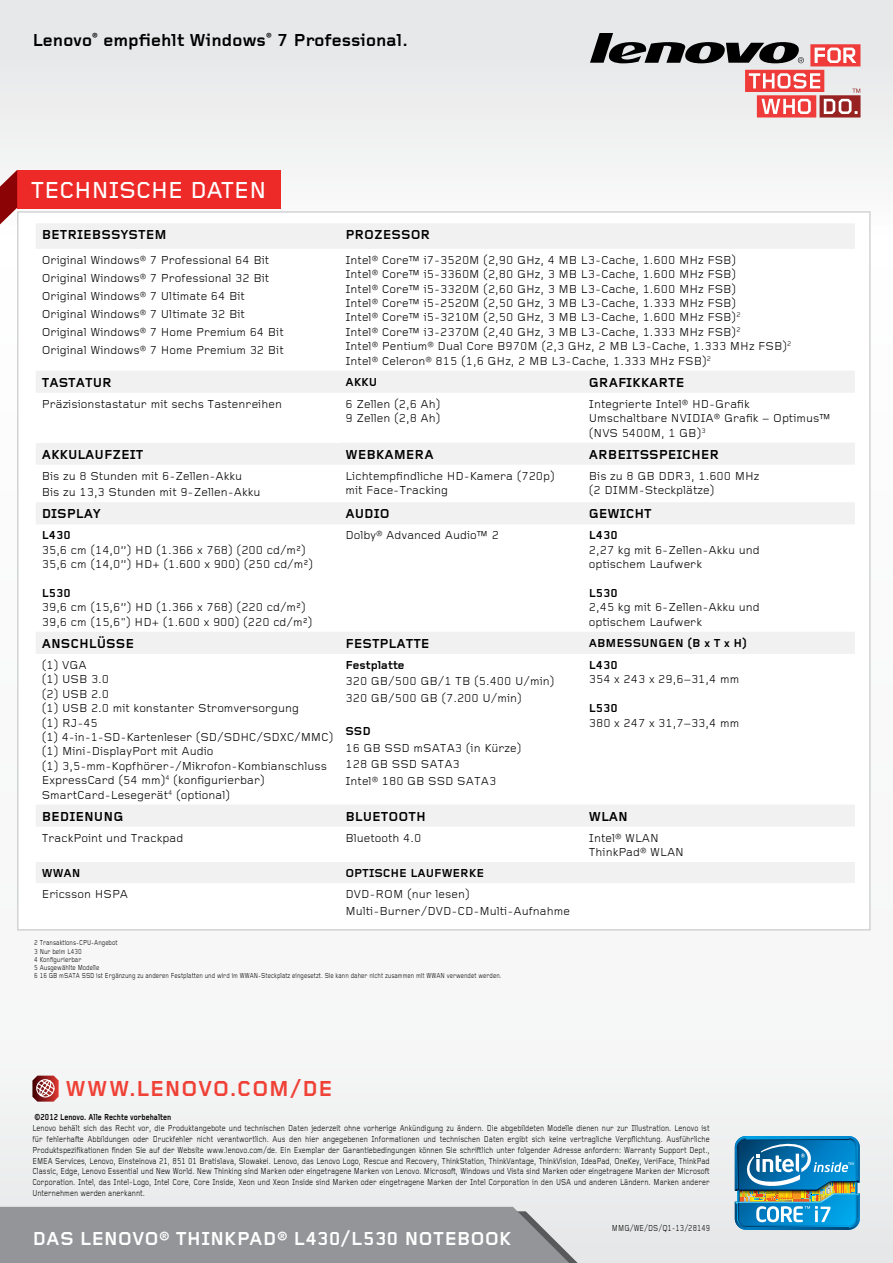
<style>
.page{position:relative;width:893px;height:1263px;background:#f3f3f4}
.page>*{position:absolute;margin:0;border:0;box-sizing:border-box;transform-origin:0 0}
.t1{font:500 24px "Foundry Gridnik";color:#fff}
.t2{font:700 22.5px "Foundry Gridnik";color:#ef4136}
.t3{font:700 19.5px "Foundry Gridnik";color:#fff}
.t4{font:700 18px "Foundry Gridnik";color:#000}
.t5{font:700 13.5px "Foundry Gridnik";color:#000}
.t6{font:12px/14.4px "Foundry Gridnik";color:#000}
.t7{font:700 12px "Foundry Gridnik";color:#000}
.t8{font:9px/10.8px "Foundry Gridnik";color:#000;text-align:justify;scale:.8 1}
.t9{font:700 9px "Foundry Gridnik";color:#000;scale:.8 1}
.t10{font:7.5px/8.2px "Foundry Gridnik";color:#000;scale:.8 1}
</style>
<div class="page">
<svg style="left:590px;top:33px;width:270px;height:85px"></svg>
<div style="left:17px;top:211px;width:854px;height:719px;background:#fff;border:2px solid #d1d3d4"></div>
<svg style="left:32px;top:1075px;width:27px;height:26px"></svg>
<div style="left:17px;top:170px;width:264px;height:38px;background:#ee2a28"></div>
<svg style="left:0;top:170px;width:17px;height:54px"></svg>
<svg style="left:36px;top:224px;width:819px;height:659px"></svg>
<div style="left:36px;top:393px;width:303px;height:50px;background:#fff"></div>
<img style="left:735px;top:1136px;width:125px;height:94px">
<div style="left:0;top:1207px;width:578px;height:56px;background:#939598"></div>
<h3 class="t4" style="left:32px;top:30px;width:377px">Lenovo<sup>®</sup> empfiehlt Windows<sup>®</sup> 7 Professional.</h3>
<h1 class="t1" style="left:31px;top:177px;width:16px">TECHNISCHE</h1>
<h1 class="t1" style="left:190px;top:177px;width:16px">DATEN</h1>
<p class="t5" style="left:42px;top:227px;width:126px">BETRIEBSSYSTEM</p>
<p class="t5" style="left:345px;top:227px;width:86px">PROZESSOR</p>
<p class="t6" style="left:42px;top:251px;width:243px;line-height:18px">Original Windows® 7 Professional 64 Bit Original Windows® 7 Professional 32 Bit Original Windows® 7 Ultimate 64 Bit Original Windows® 7 Ultimate 32 Bit Original Windows® 7 Home Premium 64 Bit Original Windows® 7 Home Premium 32 Bit</p>
<p class="t6" style="left:345px;top:253px;width:447px">Intel® Core™ i7-3520M (2,90 GHz, 4 MB L3-Cache, 1.600 M Hz FSB)<br>Intel® Core™ i5-3360M (2,80 GHz, 3 MB L3-Cache, 1.600 M Hz FSB)<br>Intel® Core™ i5-3320M (2,60 GHz, 3 MB L3-Cache, 1.600 M Hz FSB)<br>Intel® Core™ i5-2520M (2,50 GHz, 3 MB L3-Cache, 1.333 M Hz FSB)<br>Intel® Core™ i5-3210M (2,50 GHz, 3 MB L3-Cache, 1.600 M Hz FSB)<sup>2<br></sup>Intel® Core™ i3-2370M (2,40 GHz, 3 MB L3-Cache, 1.333 M Hz FSB)<sup>2<br></sup>Intel® Pentium® Dual Core B 970M (2,3 GHz, 2 MB L3-Cache, 1.333 M Hz FSB)<sup>2<br></sup>Intel® Celeron® 815 (1,6 GHz, 2 MB L3-Cache, 1.333 M Hz FSB)<sup>2</sup></p>
<p class="t5" style="left:42px;top:375px;width:72px">TASTATUR</p>
<p class="t7" style="left:345px;top:375px;width:33px">AKKU</p>
<p class="t5" style="left:589px;top:375px;width:97px">GRAFIKKARTE</p>
<p class="t6" style="left:42px;top:397px;width:242px">Präzisionstastatur mit sechs Tastenreihen</p>
<p class="t6" style="left:345px;top:397px;width:97px">6 Zellen (2,6 Ah)<br>9 Zellen (2,8 Ah)</p>
<p class="t6" style="left:589px;top:397px;width:243px">Integrierte Intel® HD-Grafik<br>U mschaltbare NVIDIA® Grafik – Optimus™ (NVS 5400M, 1 GB)<sup>3</sup></p>
<p class="t5" style="left:42px;top:447px;width:103px">AKKULAUFZEIT</p>
<p class="t5" style="left:345px;top:447px;width:90px">WEBKAMERA</p>
<p class="t5" style="left:589px;top:447px;width:132px">ARBEITSSPEICHER</p>
<p class="t6" style="left:42px;top:468px;width:220px;line-height:16.5px">Bis zu 8 Stunden mit 6-Zellen-Akku<br>Bis zu 13,3 Stunden mit 9-Zellen-Akku</p>
<p class="t6" style="left:345px;top:469px;width:211px">Lichtempfindliche HD-Kamera (720p) mit Face-Tracking</p>
<p class="t6" style="left:589px;top:469px;width:172px">Bis zu 8 GB DDR3, 1.600 M Hz (2 DIMM</p>
<p class="t6" style="left:639px;top:483px;width:77px">-Steckplätze)</p>
<p class="t5" style="left:42px;top:506px;width:61px">DISPLAY</p>
<p class="t5" style="left:345px;top:506px;width:46px">AUDIO</p>
<p class="t5" style="left:589px;top:506px;width:65px">GEWICHT</p>
<p class="t7" style="left:42px;top:529px;width:30px">L430</p>
<p class="t6" style="left:42px;top:543px;width:273px">35,6 cm (14,0”) HD (1.366 x 768) (200 cd/m²)<br>35,6 cm (14,0”) HD+ (1.600 x 900) (250 cd/m²)</p>
<p class="t7" style="left:42px;top:586px;width:30px">L530</p>
<p class="t6" style="left:42px;top:601px;width:272px">39,6 cm (15,6”) HD (1.366 x 768) (220 cd/m²)<br>39,6 cm (15,6") HD+ (1.600 x 900) (220 cd/m²)</p>
<p class="t6" style="left:345px;top:529px;width:155px">Dolby® Advanced Audio™ 2</p>
<p class="t7" style="left:589px;top:529px;width:30px">L430</p>
<p class="t6" style="left:589px;top:543px;width:172px">2,27 kg mit 6-Zellen-Akku und optischem Laufwerk</p>
<p class="t7" style="left:589px;top:586px;width:30px">L530</p>
<p class="t6" style="left:589px;top:601px;width:172px">2,45 kg mit 6-Zellen-Akku und optischem Laufwerk</p>
<p class="t5" style="left:42px;top:636px;width:94px">ANSCHLÜSSE</p>
<p class="t5" style="left:345px;top:636px;width:86px">FESTPLATTE</p>
<p class="t7" style="left:589px;top:636px;width:160px">ABMESSUNGEN (B x T x H)</p>
<p class="t6" style="left:42px;top:658px;width:293px">(1) VGA<br>(1) USB 3.0<br>(2) USB 2.0<br>(1) U SB 2.0 mit konstanter Stromversorgung<br>(1) RJ-45<br>(1) 4-in-1-SD-Kartenleser (SD/SDHC/SDXC/MM C) (1) Mini-DisplayPort mit Audio<br>(1) 3,5-mm-Kopfhörer-/Mikrofon-Kombianschluss<br>ExpressCard (54 mm)<sup>4</sup> (konfigurierbar)<br>SmartCard-Lesegerät<sup>4</sup> (optional)</p>
<p class="t7" style="left:345px;top:658px;width:61px">Festplatte</p>
<p class="t7" style="left:589px;top:658px;width:30px">L430</p>
<p class="t6" style="left:589px;top:673px;width:152px">354 x 243 x 29,6–31,4 mm</p>
<p class="t7" style="left:589px;top:701px;width:30px">L530</p>
<p class="t6" style="left:589px;top:716px;width:152px">380 x 247 x 31,7–33,4 mm</p>
<p class="t6" style="left:345px;top:674px;width:211px;line-height:16.5px">320 GB/500 GB/1 TB (5.400 U/min)<br>320 GB/500 GB (7.200 U/min)</p>
<p class="t7" style="left:345px;top:724px;width:27px">SSD</p>
<p class="t6" style="left:345px;top:740px;width:178px;line-height:16.5px">16 GB SSD mSATA3 (in Kürze)<br>128 GB SSD SATA3<br>Intel® 180 GB SSD SATA3</p>
<p class="t5" style="left:42px;top:809px;width:83px">BEDIENUNG</p>
<p class="t5" style="left:345px;top:809px;width:82px">BLUETOOTH</p>
<p class="t5" style="left:589px;top:809px;width:41px">WLAN</p>
<p class="t6" style="left:42px;top:831px;width:143px">TrackPoint und Trackpad</p>
<p class="t6" style="left:345px;top:831px;width:77px">Bluetooth 4.0</p>
<p class="t6" style="left:589px;top:831px;width:94px">Intel® WLAN<br>ThinkPad® WLAN</p>
<p class="t7" style="left:42px;top:866px;width:40px">WWAN</p>
<p class="t7" style="left:345px;top:866px;width:140px">OPTISCHE LAUFWERKE</p>
<p class="t6" style="left:42px;top:887px;width:88px">E ricsson HSPA</p>
<p class="t6" style="left:345px;top:886px;width:226px;line-height:16.5px">DVD-ROM (nur lesen)<br>M ulti-B urner/DVD-CD-M ulti-Aufnahme</p>
<p class="t10" style="left:34px;top:939px;width:586px">2 Transaktions-CPU -Angebot<br>3 N ur beim L430<br>4 Konfigurierbar<br>5 Ausgewählte M odelle<br>6 16 GB mSATA SSD ist E rgänzung zu anderen Festplatten und wird im WWAN -Steckplatz eingesetzt. Sie kann daher nicht zusammen mit WWAN verwendet werden.</p>
<h2 class="t2" style="left:65px;top:1076px;width:22px">www</h2>
<h2 class="t2" style="left:129px;top:1076px;width:23px">.lenovo</h2>
<h2 class="t2" style="left:230px;top:1076px;width:25px">.com</h2>
<h2 class="t2" style="left:289px;top:1076px;width:27px">/de</h2>
<p class="t9" style="left:35px;top:1112px;width:172px">©2012 Lenovo. Alle Rechte vorbehalten</p>
<p class="t8" style="left:32px;top:1123px;width:848px">Lenovo behält sich das Recht vor, die Produktangebote und technischen Daten jederzeit ohne vorherige Ankündigung zu ändern. Die abgebildeten M odelle dienen nur zur Illustration. Lenovo ist für fehlerhafte Abbildungen oder Druckfehler nicht verantwortlich. Aus den hier angegebenen Informationen und technischen Daten ergibt sich keine vertragliche Verpflichtung. Ausführliche Produktspezifikationen finden Sie auf der Website www.lenovo.com/de. Ein Exemplar der Garantiebedingungen können Sie schriftlich unter folgender Adresse anfordern: Warranty Support Dept., EMEA Services, Lenovo, Einsteinova 21, 851 01 B ratislava, Slowakei. Lenovo, das Lenovo Logo, Rescue and Recovery, ThinkStation, ThinkVantage, ThinkVision, IdeaPad, OneKey, VeriFace, ThinkPad Classic, Edge, Lenovo Essential und N ew World. N ew Thinking sind M arken oder eingetragene M arken von Lenovo. Microsoft, Windows und Vista sind M arken oder eingetragene M arken der Microsoft Corporation. Intel, das Intel-Logo, Intel Core, Core Inside, Xeon und Xeon Inside sind M arken oder eingetragene M arken der Intel Corporation in den U SA und anderen Ländern. M arken anderer U nternehmen werden anerkannt.</p>
<h3 class="t3" style="left:32px;top:1227px;width:73px">Das Lenovo</h3>
<h3 class="t3" style="left:159px;top:1227px;width:41px">® Think</h3>
<h3 class="t3" style="left:237px;top:1227px;width:196px">Pad® L430/L530 Notebook</h3>
<p class="t8" style="left:612px;top:1222px;width:124px">MM G/WE/DS/Q1-13/28149</p>
</div>
